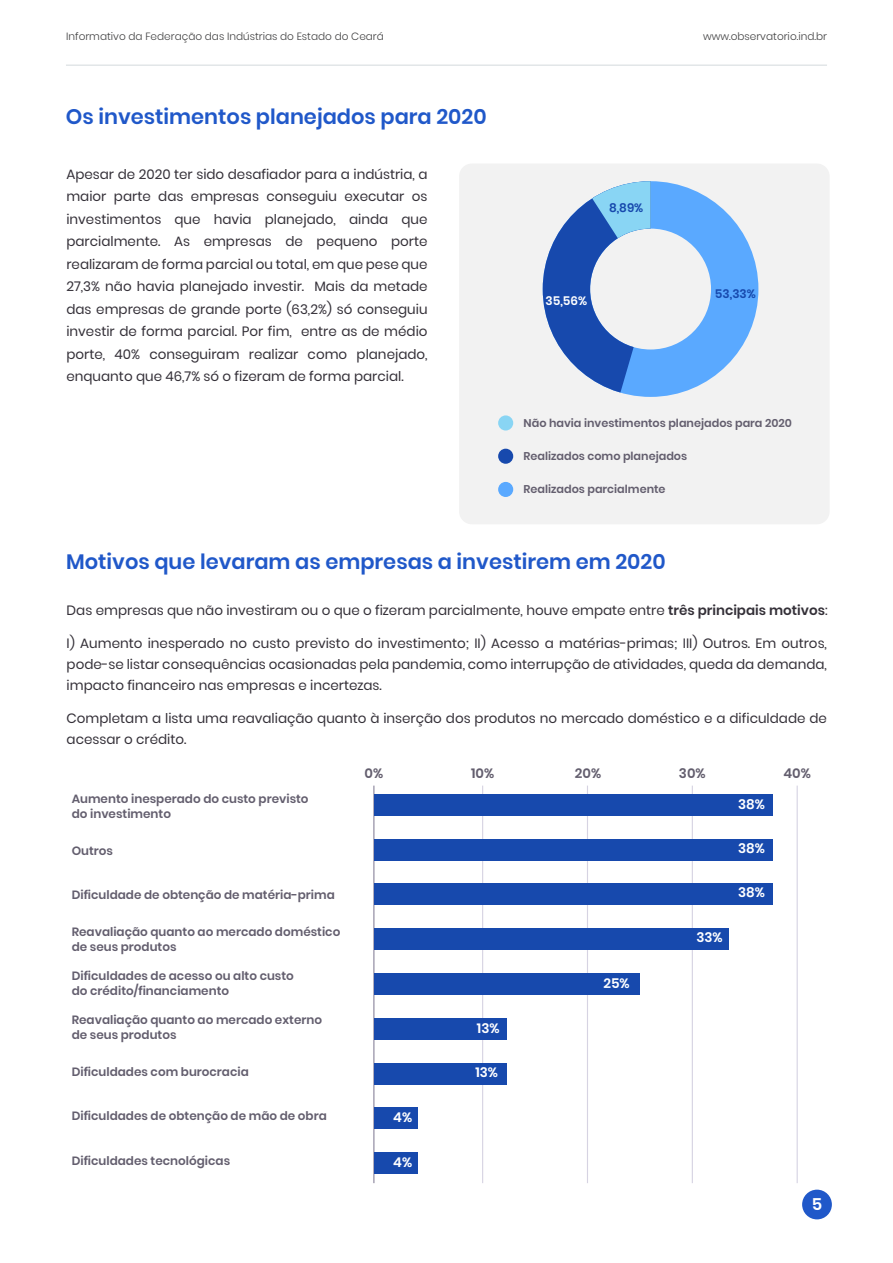
<style>
.page{position:relative;width:893px;height:1263px;background:#fff}
.page>*{position:absolute;margin:0;border:0;box-sizing:border-box;transform-origin:0 0}
.t1{font:600 21px "Poppins";color:#2058c9}
.t2{font:600 16.5px "Poppins";color:#fff}
.t3{font:13.5px/22.5px "Poppins";color:#343038;text-align:justify}
.t4{font:600 13.5px "Poppins";color:#fff}
.t5{font:600 13.5px "Poppins";color:#635e6e}
.t6{font:600 12.15px "Poppins";color:#1749ad}
.t7{font:600 12.15px "Poppins";color:#fff}
.t8{font:600 12px/15px "Poppins";color:#635e6e}
.t9{font:600 11.25px "Poppins";color:#635e6e}
.t10{font:300 10.5px "Poppins";color:#404041}
.s1{font-weight:600}
</style>
<div class="page">
<hr style="left:66px;top:65px;width:761px;height:1px;background:#d8dde0">
<hr style="left:482px;top:786px;width:1px;height:397px;background:#d6d3e2">
<hr style="left:587px;top:786px;width:1px;height:397px;background:#d6d3e2">
<hr style="left:692px;top:786px;width:1px;height:397px;background:#d6d3e2">
<hr style="left:797px;top:786px;width:1px;height:397px;background:#d6d3e2">
<hr style="left:373px;top:786px;width:1px;height:397px;background:#8a849b">
<div style="left:374px;top:794px;width:399px;height:21px;background:#1749ad"></div>
<div style="left:374px;top:839px;width:399px;height:21px;background:#1749ad"></div>
<div style="left:374px;top:884px;width:399px;height:21px;background:#1749ad"></div>
<div style="left:374px;top:928px;width:355px;height:22px;background:#1749ad"></div>
<div style="left:374px;top:973px;width:265px;height:21px;background:#1749ad"></div>
<div style="left:374px;top:1018px;width:133px;height:21px;background:#1749ad"></div>
<div style="left:374px;top:1063px;width:133px;height:21px;background:#1749ad"></div>
<div style="left:374px;top:1108px;width:44px;height:21px;background:#1749ad"></div>
<div style="left:374px;top:1152px;width:44px;height:22px;background:#1749ad"></div>
<div style="left:459px;top:164px;width:371px;height:360px;background:#f2f2f2;border-radius:13px"></div>
<svg style="left:651px;top:181px;width:107px;height:216px;fill:#5aa9ff"></svg>
<svg style="left:543px;top:181px;width:108px;height:216px"></svg>
<div style="left:498px;top:415px;width:15px;height:15px;background:#89d5f4;border-radius:50%"></div>
<div style="left:498px;top:449px;width:15px;height:15px;background:#1749ad;border-radius:50%"></div>
<div style="left:498px;top:482px;width:15px;height:15px;background:#5aa9ff;border-radius:50%"></div>
<div style="left:802px;top:1190px;width:30px;height:29px;background:#2058c9;border-radius:50%"></div>
<p class="t10" style="left:66px;top:30px;width:319px">Informativo da Federação das Indústrias do Estado do Ceará</p>
<h1 class="t1" style="left:66px;top:104px;width:422px">Os investimentos planejados para 2020</h1>
<p class="t3" style="left:66px;top:163px;width:363px">Apesar de 2020 ter sido desafiador para a indústria, a maior parte das empresas conseguiu executar os investimentos que havia planejado, ainda que parcialmente. As empresas de pequeno porte realizaram de forma parcial ou total, em que pese que 27,3% não havia planejado investir. Mais da metade das empresas de grande porte (63,2%) só conseguiu investir de forma parcial. Por fim, entre as de médio porte, 40% conseguiram realizar como planejado, enquanto que 46,7% só o fizeram de forma parcial.</p>
<p class="t10" style="left:703px;top:30px;width:126px">www.observatorio.ind.br</p>
<p class="t6" style="left:609px;top:201px;width:36px">8,89%</p>
<p class="t7" style="left:545px;top:294px;width:43px">35,56%</p>
<p class="t6" style="left:715px;top:287px;width:42px">53,33%</p>
<p class="t9" style="left:524px;top:416px;width:270px">Não havia investimentos planejados para 2020</p>
<p class="t9" style="left:524px;top:449px;width:165px">Realizados como planejados</p>
<p class="t9" style="left:524px;top:483px;width:144px">Realizados parcialmente</p>
<h1 class="t1" style="left:66px;top:550px;width:601px">Motivos que levaram as empresas a investirem em 2020</h1>
<p class="t3" style="left:67px;top:599px;width:762px">Das empresas que não investiram ou o que o fizeram parcialmente, houve empate entre <span class="s1">três principais motivos</span>:</p>
<p class="t3" style="left:67px;top:633px;width:762px;line-height:21px">I) Aumento inesperado no custo previsto do investimento; II) Acesso a matérias-primas; III) Outros. Em outros, pode-se listar consequências ocasionadas pela pandemia, como interrupção de atividades, queda da demanda, impacto financeiro nas empresas e incertezas.</p>
<p class="t3" style="left:67px;top:708px;width:762px;line-height:21px">Completam a lista uma reavaliação quanto à inserção dos produtos no mercado doméstico e a dificuldade de acessar o crédito.</p>
<p class="t8" style="left:72px;top:791px;width:238px">Aumento inesperado do custo previsto do investimento</p>
<p class="t8" style="left:72px;top:843px;width:43px">Outros</p>
<p class="t8" style="left:72px;top:887px;width:265px">Dificuldade de obtenção de matéria-prima</p>
<p class="t8" style="left:72px;top:924px;width:270px">Reavaliação quanto ao mercado doméstico de seus produtos</p>
<p class="t8" style="left:72px;top:968px;width:224px">Dificuldades de acesso ou alto custo do crédito/financiamento</p>
<p class="t8" style="left:72px;top:1013px;width:252px">Reavaliação quanto ao mercado externo de seus produtos</p>
<p class="t8" style="left:72px;top:1064px;width:179px">Dificuldades com burocracia</p>
<p class="t8" style="left:72px;top:1109px;width:257px">Dificuldades de obtenção de mão de obra</p>
<p class="t8" style="left:72px;top:1153px;width:160px">Dificuldades tecnológicas</p>
<p class="t5" style="left:365px;top:765px;width:20px">0%</p>
<p class="t5" style="left:471px;top:765px;width:25px">10%</p>
<p class="t5" style="left:575px;top:765px;width:28px">20%</p>
<p class="t5" style="left:679px;top:765px;width:28px">30%</p>
<p class="t5" style="left:783px;top:765px;width:29px">40%</p>
<p class="t4" style="left:393px;top:1110px;width:20px">4%</p>
<p class="t4" style="left:393px;top:1155px;width:20px">4%</p>
<p class="t4" style="left:477px;top:1021px;width:24px">13%</p>
<p class="t4" style="left:475px;top:1065px;width:24px">13%</p>
<p class="t4" style="left:603px;top:975px;width:28px">25%</p>
<p class="t4" style="left:696px;top:929px;width:28px">33%</p>
<p class="t4" style="left:738px;top:797px;width:28px">38%</p>
<p class="t4" style="left:738px;top:841px;width:28px">38%</p>
<p class="t4" style="left:738px;top:885px;width:28px">38%</p>
<p class="t2" style="left:812px;top:1194px;width:12px">5</p>
</div>
